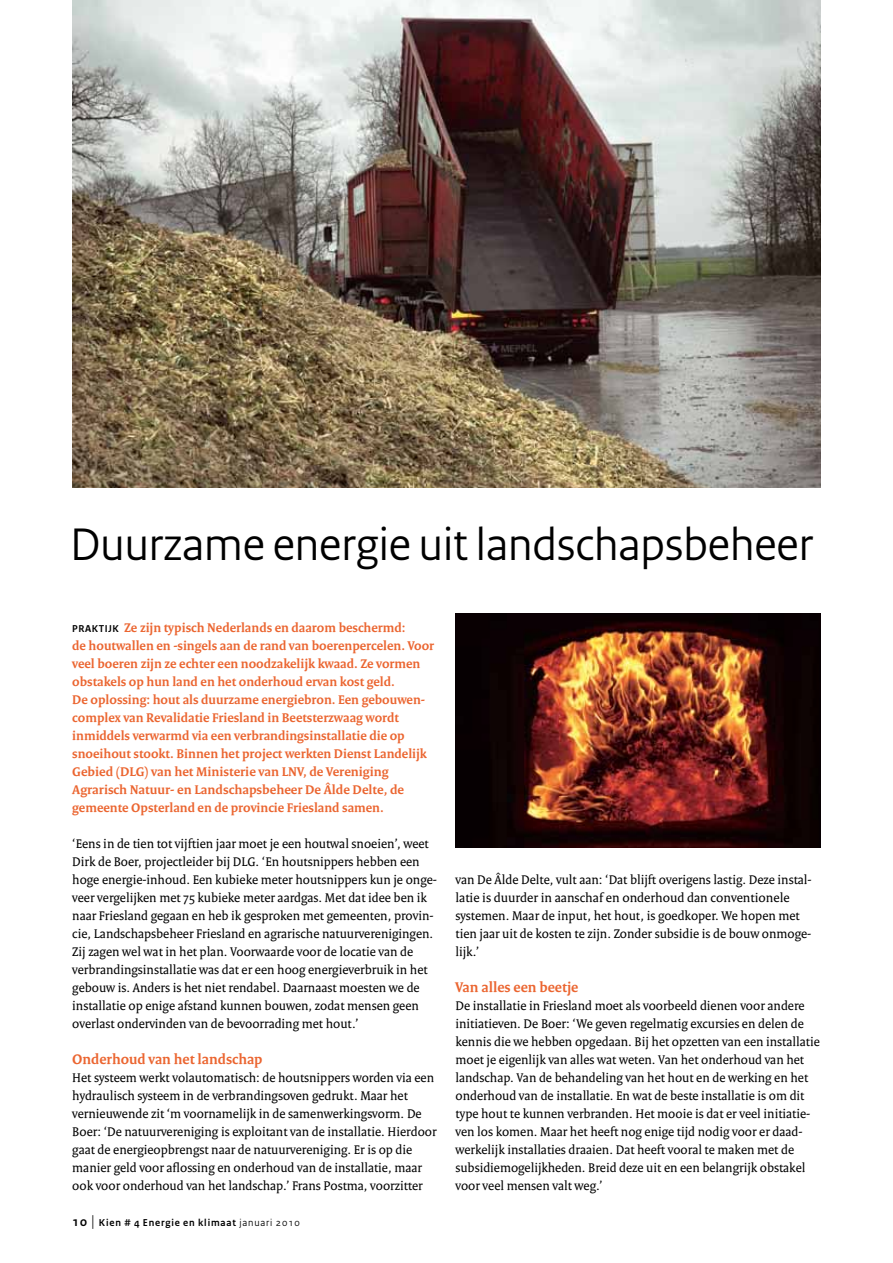
<style>
.page{position:relative;width:893px;height:1263px;background:#fff}
.page>*{position:absolute;margin:0;border:0;box-sizing:border-box;transform-origin:0 0}
.t1{font:48px "Rijksoverheid Sans";color:#000}
.t2{font:700 15px "Rijksoverheid Serif";color:#eb6530}
.t3{font:13.5px/18px "Rijksoverheid Serif";color:#000}
.t4{font:700 13.5px/18px "Rijksoverheid Serif";color:#eb6530}
.t5{font:700 10.5px "Rijksoverheid Sans";letter-spacing:.08em;color:#000}
.s1{font-family:"Rijksoverheid Sans";font-size:10.5px;color:#000}
.s2{font-size:13.5px}
.s3{font-weight:400;font-size:16.5px}
.s4{font-weight:400}
</style>
<div class="page">
<img style="left:72px;top:0;width:749px;height:488px">
<img style="left:455px;top:614px;width:366px;height:234px">
<h1 class="t1" style="left:70px;top:516px;width:745px">Duurzame energie uit landschapsbeheer</h1>
<p class="t4" style="left:72px;top:618px;width:363px"><span class="s1">PRAKTIJK</span> Ze zijn typisch Nederlands en daarom beschermd:<br>de houtwallen en -singels aan de rand van boerenpercelen. Voor veel boeren zijn ze echter een noodzakelijk kwaad. Ze vormen obstakels op hun land en het onderhoud ervan kost geld.<br>De oplossing: hout als duurzame energiebron. Een gebouwen&shy;complex van Revalidatie Friesland in Beetsterzwaag wordt inmiddels verwarmd via een verbrandingsinstallatie die op snoeihout stookt. Binnen het project werkten Dienst Landelijk Gebied (DLG) van het Ministerie van LNV, de Vereniging Agrarisch Natuur- en Landschapsbeheer De Âlde Delte, de gemeente Opsterland en de provincie Friesland samen.</p>
<p class="t3" style="left:72px;top:834px;width:366px">‘Eens in de tien tot vijftien jaar moet je een houtwal snoeien’, weet Dirk de Boer, projectleider bij DLG. ‘En houtsnippers hebben een hoge energie-inhoud. Een kubieke meter houtsnippers kun je onge&shy;veer vergelijken met 75 kubieke meter aardgas. Met dat idee ben ik naar Friesland gegaan en heb ik gesproken met gemeenten, provin&shy;cie, Landschapsbeheer Friesland en agrarische natuurverenigingen.<br>Zij zagen wel wat in het plan. Voorwaarde voor de locatie van de verbrandingsinstallatie was dat er een hoog energieverbruik in het gebouw is. Anders is het niet rendabel. Daarnaast moesten we de installatie op enige afstand kunnen bouwen, zodat mensen geen overlast ondervinden van de bevoorrading met hout.’</p>
<p class="t2" style="left:72px;top:1050px;width:192px">Onderhoud van het landschap</p>
<p class="t3" style="left:72px;top:1068px;width:366px">Het systeem werkt volautomatisch: de houtsnippers worden via een hydraulisch systeem in de verbrandingsoven gedrukt. Maar het vernieuwende zit ‘m voornamelijk in de samenwerkingsvorm. De Boer: ‘De natuurvereniging is exploitant van de installatie. Hierdoor gaat de energieopbrengst naar de natuurvereniging. Er is op die manier geld voor aflossing en onderhoud van de installatie, maar ook voor onderhoud van het landschap.’ Frans Postma, voorzitter</p>
<p class="t5" style="left:72px;top:1217px;width:229px"><span class="s2">10</span> <span class="s3">|</span> Kien # 4 Energie en klimaat <span class="s4">januari 2010</span></p>
<p class="t3" style="left:455px;top:870px;width:358px">van De Âlde Delte, vult aan: ‘Dat blijft overigens lastig. Deze instal&shy;latie is duurder in aanschaf en onderhoud dan conventionele systemen. Maar de input, het hout, is goedkoper. We hopen met tien jaar uit de kosten te zijn. Zonder subsidie is de bouw onmoge&shy;lijk.’</p>
<p class="t2" style="left:455px;top:978px;width:124px">Van alles een beetje</p>
<p class="t3" style="left:455px;top:996px;width:366px">De installatie in Friesland moet als voorbeeld dienen voor andere initiatieven. De Boer: ‘We geven regelmatig excursies en delen de kennis die we hebben opgedaan. Bij het opzetten van een installatie moet je eigenlijk van alles wat weten. Van het onderhoud van het landschap. Van de behandeling van het hout en de werking en het onderhoud van de installatie. En wat de beste installatie is om dit type hout te kunnen verbranden. Het mooie is dat er veel initiatie&shy;ven los komen. Maar het heeft nog enige tijd nodig voor er daad&shy;werkelijk installaties draaien. Dat heeft vooral te maken met de subsidiemogelijkheden. Breid deze uit en een belangrijk obstakel voor veel mensen valt weg.’</p>
</div>
